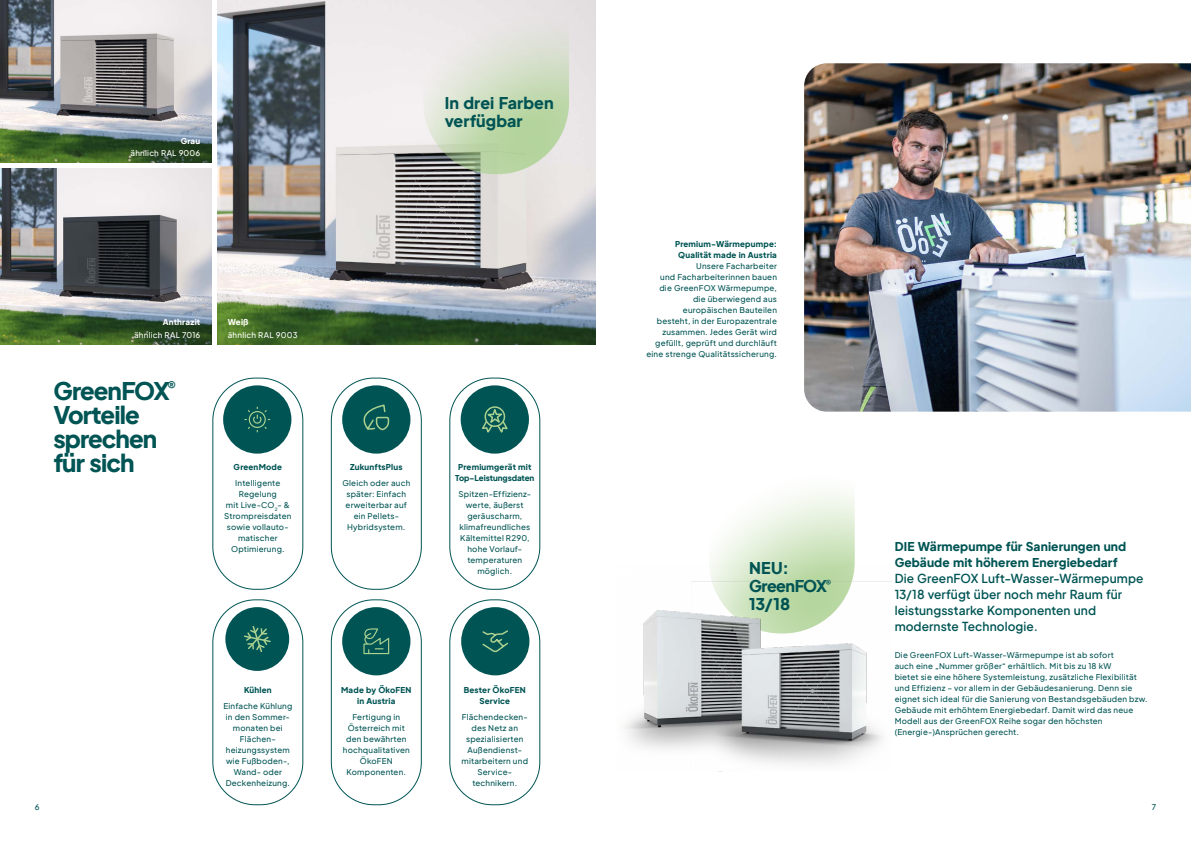
<style>
.page{position:relative;width:1191px;height:842px;background:#fff}
.page>*{position:absolute;margin:0;border:0;box-sizing:border-box;transform-origin:0 0}
.t1{font:800 24px/24px "Plus Jakarta Sans";letter-spacing:-.04em;color:#005454}
.t2{font:800 16px/18px "Plus Jakarta Sans";color:#005454}
.t3{font:800 16px/18px "Plus Jakarta Sans";letter-spacing:-.025em;color:#005454}
.t4{font:600 12px/16px "Plus Jakarta Sans";letter-spacing:.005em;color:#005454}
.t5{font:800 12px/16px "Plus Jakarta Sans";letter-spacing:.005em;color:#005454}
.t6{font:500 8px/11px "Plus Jakarta Sans";letter-spacing:.025em;color:#005454;text-align:center}
.t7{font:800 8px/11px "Plus Jakarta Sans";letter-spacing:.02em;color:#005454;text-align:center}
.t8{font:500 8px "Plus Jakarta Sans";letter-spacing:.025em;color:#fff}
.t9{font:800 8px/11px "Plus Jakarta Sans";letter-spacing:-.005em;color:#005454;text-align:center}
.t10{font:800 8px "Plus Jakarta Sans";letter-spacing:.02em;color:#fff}
</style>
<div class="page">
<img style="left:804px;top:63px;width:387px;height:349px">
<img style="left:218px;top:0;width:377px;height:345px">
<img style="left:0;top:0;width:211px;height:162px">
<img style="left:0;top:169px;width:211px;height:176px">
<svg style="left:423px;top:15px;width:146px;height:159px"></svg>
<div style="left:212px;top:378px;width:91px;height:212px;border:1px solid #005454;border-radius:43px"></div>
<div style="left:212px;top:599px;width:91px;height:206px;border:1px solid #005454;border-radius:43px"></div>
<div style="left:331px;top:378px;width:91px;height:212px;border:1px solid #005454;border-radius:43px"></div>
<div style="left:331px;top:599px;width:91px;height:206px;border:1px solid #005454;border-radius:43px"></div>
<div style="left:449px;top:378px;width:91px;height:212px;border:1px solid #005454;border-radius:43px"></div>
<div style="left:449px;top:599px;width:91px;height:206px;border:1px solid #005454;border-radius:43px"></div>
<div style="left:223px;top:385px;width:68px;height:69px;background:#005454;border-radius:50%"></div>
<svg style="left:244px;top:407px;width:26px;height:25px"></svg>
<div style="left:461px;top:607px;width:68px;height:68px;background:#005454;border-radius:50%"></div>
<svg style="left:482px;top:630px;width:26px;height:23px"></svg>
<div style="left:342px;top:607px;width:68px;height:68px;background:#005454;border-radius:50%"></div>
<svg style="left:363px;top:628px;width:26px;height:26px"></svg>
<div style="left:225px;top:607px;width:64px;height:64px;background:#005454;border-radius:50%"></div>
<svg style="left:244px;top:626px;width:27px;height:26px"></svg>
<div style="left:342px;top:385px;width:68px;height:69px;background:#005454;border-radius:50%"></div>
<svg style="left:363px;top:405px;width:27px;height:26px"></svg>
<div style="left:461px;top:385px;width:68px;height:69px;background:#005454;border-radius:50%"></div>
<svg style="left:482px;top:407px;width:26px;height:26px"></svg>
<div style="left:484px;top:406px;width:21px;height:21px;border:2px solid #abd190;border-radius:50%"></div>
<svg style="left:711px;top:492px;width:143px;height:72px"></svg>
<img style="left:624px;top:564px;width:268px;height:201px">
<p class="t10" style="left:181px;top:133px;width:21px">Grau</p>
<p class="t8" style="left:130px;top:146px;width:71px">ähnlich RAL 9006</p>
<h2 class="t2" style="left:445px;top:92px;width:110px">In drei Farben verfügbar</h2>
<p class="t10" style="left:163px;top:315px;width:39px">Anthrazit</p>
<p class="t8" style="left:134px;top:328px;width:68px">ähnlich RAL 7016</p>
<h1 class="t1" style="left:53px;top:376px;width:125px">GreenFOX<sup>®<br></sup>Vorteile sprechen für sich</h1>
<p class="t10" style="left:228px;top:315px;width:22px">Weiß</p>
<p class="t8" style="left:228px;top:328px;width:71px">ähnlich RAL 9003</p>
<p class="t7" style="left:234px;top:460px;width:50px">GreenMode</p>
<p class="t6" style="left:224px;top:477px;width:69px">Intelligente<br>Regelung<br>mit Live-CO<sub>2</sub>- &amp;<br>Strompreisdaten sowie vollauto&shy;matischer<br>Optimierung.</p>
<p class="t7" style="left:244px;top:683px;width:29px">Kühlen</p>
<p class="t6" style="left:223px;top:700px;width:70px">Einfache Kühlung in den Sommer&shy;monaten bei<br>Flächen&shy;heizungssystem wie Fußboden-,<br>Wand- oder<br>Deckenheizung.</p>
<p class="t7" style="left:350px;top:460px;width:54px">ZukunftsPlus</p>
<p class="t6" style="left:342px;top:477px;width:69px">Gleich oder auch später: Einfach erweiterbar auf ein Pellets-<br>Hybridsystem.</p>
<p class="t7" style="left:341px;top:683px;width:72px">Made by ÖkoFEN in Austria</p>
<p class="t6" style="left:343px;top:711px;width:68px">Fertigung in<br>Österreich mit den bewährten hochqualitativen<br>ÖkoFEN<br>Komponenten.</p>
<p class="t9" style="left:455px;top:460px;width:81px">Premiumgerät mit<br>Top-Leistungsdaten</p>
<p class="t6" style="left:458px;top:488px;width:74px">Spitzen-Effizienz&shy;werte, äußerst geräuscharm, klimafreundliches<br>Kältemittel R290, hohe Vorlauf&shy;temperaturen möglich.</p>
<p class="t7" style="left:464px;top:683px;width:64px">Bester ÖkoFEN<br>Service</p>
<p class="t6" style="left:461px;top:711px;width:68px">Flächendecken&shy;des Netz an spezialisierten<br>Außendienst&shy;mitarbeitern und<br>Service&shy;technikern.</p>
<p class="t7" style="left:675px;top:237px;width:103px">Premium-Wärmepumpe:<br>Qualität made in Austria</p>
<p class="t6" style="left:646px;top:259px;width:132px;text-align:right">Unsere Facharbeiter<br>und Facharbeiterinnen bauen die GreenFOX Wärmepumpe, die überwiegend aus europäischen Bauteilen<br>besteht, in der Europazentrale zusammen. Jedes Gerät wird gefüllt, geprüft und durchläuft eine strenge Qualitätssicherung.</p>
<h2 class="t3" style="left:749px;top:557px;width:84px">NEU:<br>GreenFOX<sup>®<br></sup>13/18</h2>
<h3 class="t5" style="left:894px;top:537px;width:233px">DIE Wärmepumpe für Sanierungen und<br>Gebäude mit höherem Energiebedarf</h3>
<h3 class="t4" style="left:894px;top:569px;width:250px">Die GreenFOX Luft-Wasser-Wärmepumpe 13/18 verfügt über noch mehr Raum für leistungsstarke Komponenten und modernste Technologie.</h3>
<p class="t6" style="left:894px;top:649px;width:254px;text-align:left">Die GreenFOX Luft-Wasser-Wärmepumpe ist ab sofort<br>auch eine „Nummer größer“ erhältlich. Mit bis zu 18 kW<br>bietet sie eine höhere Systemleistung, zusätzliche Flexibilität und Effizienz – vor allem in der Gebäudesanierung. Denn sie eignet sich ideal für die Sanierung von Bestandsgebäuden bzw.<br>Gebäude mit erhöhtem Energiebedarf. Damit wird das neue Modell aus der GreenFOX Reihe sogar den höchsten (Energie-)Ansprüchen gerecht.</p>
<p class="t6" style="left:35px;top:801px;width:6px">6</p>
<p class="t6" style="left:1151px;top:801px;width:6px">7</p>
</div>
